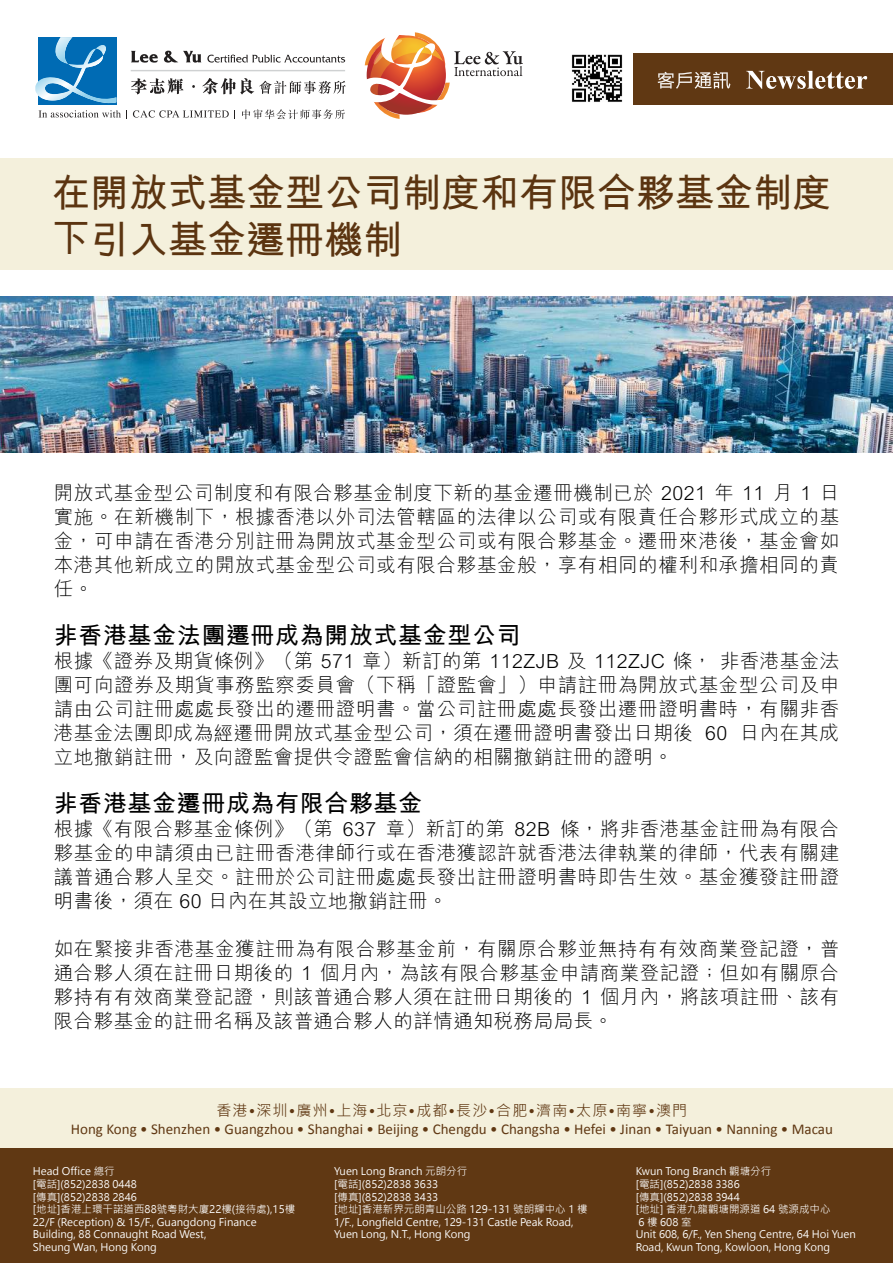
<style>
.page{position:relative;width:893px;height:1263px;background:#fff}
.page>*{position:absolute;margin:0;border:0;box-sizing:border-box;transform-origin:0 0}
.t1{font:700 39px/46.8px "M Hei HK";color:#603813}
.t2{font:700 24px "M Hei HK";letter-spacing:.025em;color:#000}
.t3{font:300 19.5px/24px "M Hei HK";letter-spacing:.025em;color:#000;text-align:justify}
.t4{font:15px "Calibri";color:#603813}
.t5{font:15px "Microsoft Jheng Hei UI Regular";letter-spacing:.075em;color:#603813}
.t6{font:10.5px/12.6px "Microsoft Jheng Hei UI Regular";color:#fff}
</style>
<div class="page">
<div style="left:0;top:159px;width:893px;height:111px;background:#f4f0dc"></div>
<img style="left:571px;top:54px;width:52px;height:48px">
<div style="left:634px;top:53px;width:259px;height:51px;background:#603813"></div>
<svg style="left:658px;top:72px;width:72px;height:17px"></svg>
<svg style="left:746px;top:71px;width:121px;height:18px"></svg>
<svg style="left:364px;top:32px;width:159px;height:87px"></svg>
<svg style="left:131px;top:51px;width:27px;height:12px"></svg>
<svg style="left:164px;top:51px;width:37px;height:12px"></svg>
<svg style="left:207px;top:55px;width:138px;height:8px"></svg>
<svg style="left:131px;top:78px;width:52px;height:16px"></svg>
<svg style="left:202px;top:78px;width:144px;height:16px"></svg>
<hr style="left:131px;top:70px;width:214px;height:1px;background:#cfd1d2">
<svg style="left:35px;top:37px;width:86px;height:81px"></svg>
<svg style="left:132px;top:110px;width:97px;height:8px"></svg>
<svg style="left:242px;top:109px;width:103px;height:10px"></svg>
<div style="left:0;top:1148px;width:893px;height:115px;background:#603813"></div>
<div style="left:0;top:1088px;width:893px;height:60px;background:#f4f0dc"></div>
<img style="left:0;top:296px;width:893px;height:156px">
<h1 class="t1" style="left:51px;top:166px;width:781px">在開放式基金型公司制度和有限合夥基金制度下引入基金遷冊機制</h1>
<p class="t3" style="left:54px;top:480px;width:787px">開放式基金型公司制度和有限合夥基金制度下新的基金遷冊機制已於 2021 年 11 月 1 日實施。在新機制下，根據香港以外司法管轄區的法律以公司或有限責任合夥形式成立的基金，可申請在香港分別註冊為開放式基金型公司或有限合夥基金。遷冊來港後，基金會如本港其他新成立的開放式基金型公司或有限合夥基金般，享有相同的權利和承擔相同的責任。</p>
<p class="t2" style="left:54px;top:618px;width:468px">非香港基金法團遷冊成為開放式基金型公司</p>
<p class="t3" style="left:54px;top:648px;width:787px">根據《證券及期貨條例》（第 571 章）新訂的第 112ZJB 及 112ZJC 條， 非香港基金法團可向證券及期貨事務監察委員會（下稱「證監會」）申請註冊為開放式基金型公司及申請由公司註冊處處長發出的遷冊證明書。當公司註冊處處長發出遷冊證明書時，有關非香港基金法團即成為經遷冊開放式基金型公司，須在遷冊證明書發出日期後 60 日內在其成立地撤銷註冊，及向證監會提供令證監會信納的相關撤銷註冊的證明。</p>
<p class="t2" style="left:54px;top:786px;width:370px">非香港基金遷冊成為有限合夥基金</p>
<p class="t3" style="left:54px;top:816px;width:787px">根據《有限合夥基金條例》（第 637 章）新訂的第 82B 條，將非香港基金註冊為有限合夥基金的申請須由已註冊香港律師行或在香港獲認許就香港法律執業的律師，代表有關建議普通合夥人呈交。註冊於公司註冊處處長發出註冊證明書時即告生效。基金獲發註冊證明書後，須在 60 日內在其設立地撤銷註冊。</p>
<p class="t3" style="left:54px;top:936px;width:787px">如在緊接非香港基金獲註冊為有限合夥基金前，有關原合夥並無持有有效商業登記證，普通合夥人須在註冊日期後的 1 個月內，為該有限合夥基金申請商業登記證；但如有關原合夥持有有效商業登記證，則該普通合夥人須在註冊日期後的 1 個月內，將該項註冊、該有限合夥基金的註冊名稱及該普通合夥人的詳情通知稅務局局長。</p>
<p class="t5" style="left:217px;top:1101px;width:472px">香港•深圳•廣州•上海•北京•成都•長沙•合肥•濟南•太原•南寧•澳門</p>
<p class="t4" style="left:71px;top:1119px;width:764px">Hong Kong • Shenzhen • Guangzhou • Shanghai • Beijing • Chengdu • Changsha • Hefei • Jinan • Taiyuan • Nanning • Macau</p>
<p class="t6" style="left:33px;top:1165px;width:264px">Head Office 總行<br>[電話](852)2838 0448<br>[傳真](852)2838 2846<br>[地址]香港上環干諾道西88號粵財大廈22樓(接待處),15樓<br>22/F (Reception) &amp; 15/F., Guangdong Finance<br>Building, 88 Connaught Road West,<br>Sheung Wan, Hong Kong</p>
<p class="t6" style="left:334px;top:1165px;width:255px">Yuen Long Branch 元朗分行<br>[電話](852)2838 3633<br>[傳真](852)2838 3433<br>[地址]香港新界元朗青山公路 129-131 號朗輝中心 1 樓<br>1/F., Longfield Centre, 129-131 Castle Peak Road,<br>Yuen Long, N.T., Hong Kong</p>
<p class="t6" style="left:636px;top:1165px;width:222px">Kwun Tong Branch 觀塘分行<br>[電話](852)2838 3386<br>[傳真](852)2838 3944<br>[地址] 香港九龍觀塘開源道 64 號源成中心<br>6 樓 608 室<br>Unit 608, 6/F., Yen Sheng Centre, 64 Hoi Yuen<br>Road, Kwun Tong, Kowloon, Hong Kong</p>
</div>
